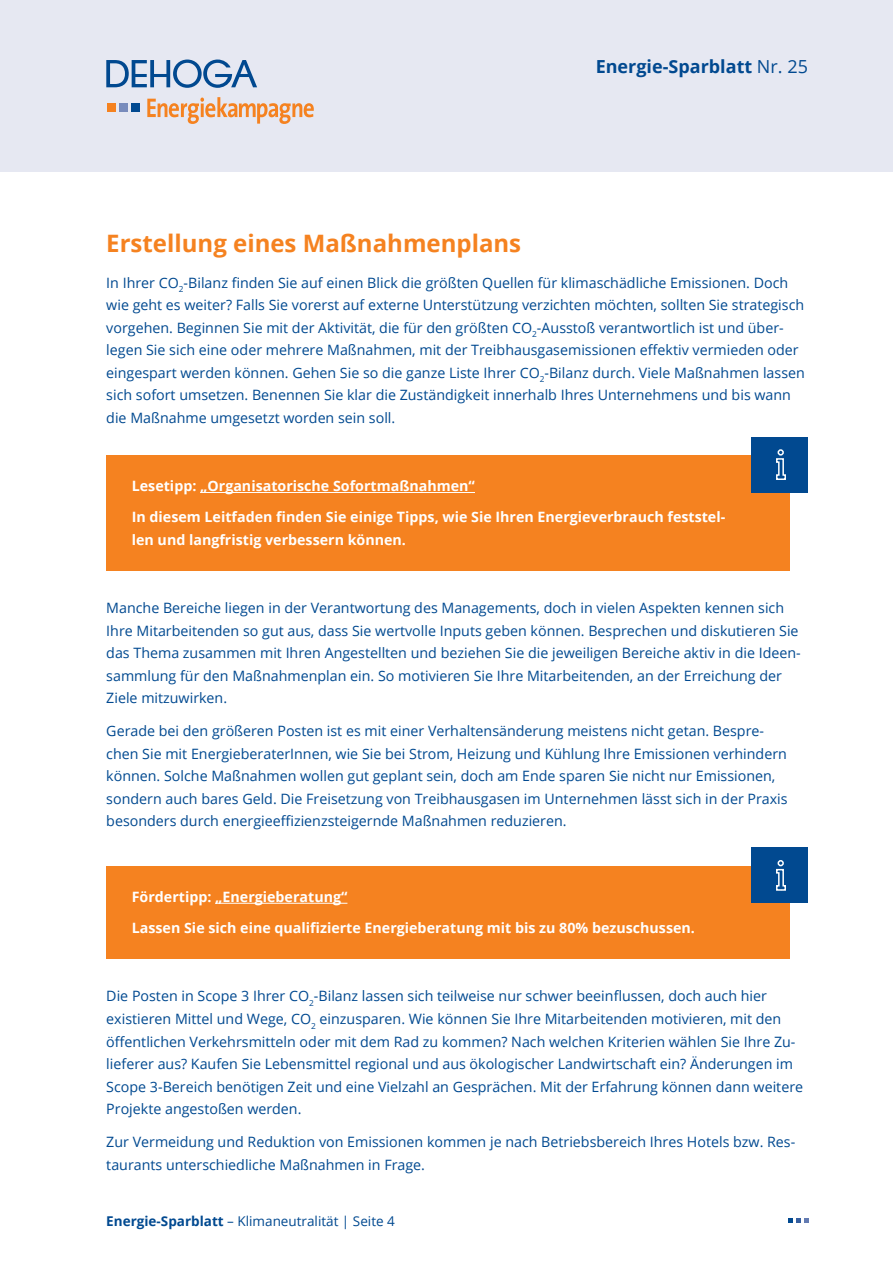
<style>
.page{position:relative;width:893px;height:1263px;background:#fff}
.page>*{position:absolute;margin:0;border:0;box-sizing:border-box;transform-origin:0 0}
.Headline_2{font:700 24px "Open Sans";color:#f58220}
.t1{font:700 18px "Open Sans";color:#014990}
.Fliesstext{font:14.25px/22.5px "Open Sans";color:#014990}
.t2{font:700 14.25px/22.5px "Open Sans";color:#fff}
.t3{font:13.5px "Open Sans";color:#014990}
.s1{font-weight:400}
.s2{font-weight:700}
</style>
<div class="page">
<div style="left:0;top:0;width:893px;height:171px;background:#e6e8f2"></div>
<svg style="left:106px;top:60px;width:151px;height:28px"></svg>
<div style="left:132px;top:103px;width:8px;height:8px;background:#014990"></div>
<div style="left:119px;top:103px;width:8px;height:8px;background:#788bbc"></div>
<div style="left:107px;top:103px;width:8px;height:8px;background:#f58220"></div>
<svg style="left:147px;top:97px;width:167px;height:27px"></svg>
<svg style="left:788px;top:1218px;width:20px;height:4px"></svg>
<div style="left:106px;top:455px;width:684px;height:115px;background:#f58220"></div>
<hr style="left:200px;top:492px;width:275px;height:1px;background:#fff">
<div style="left:752px;top:437px;width:56px;height:55px;background:#014990"></div>
<svg style="left:776px;top:449px;width:10px;height:31px"></svg>
<div style="left:106px;top:866px;width:684px;height:93px;background:#f58220"></div>
<hr style="left:215px;top:903px;width:132px;height:1px;background:#fff">
<div style="left:752px;top:848px;width:56px;height:55px;background:#014990"></div>
<svg style="left:776px;top:860px;width:10px;height:31px"></svg>
<p class="t1" style="left:596px;top:54px;width:214px">Energie-Sparblatt <span class="s1">Nr. 25</span></p>
<p class="Headline_2" style="left:106px;top:227px;width:416px">Erstellung eines Maßnahmenplans</p>
<p class="Fliesstext" style="left:106px;top:271px;width:700px">In Ihrer CO<sub>2</sub>-Bilanz finden Sie auf einen Blick die größten Quellen für klimaschädliche Emissionen. Doch wie geht es weiter? Falls Sie vorerst auf externe Unterstützung verzichten möchten, sollten Sie strategisch vorgehen. Beginnen Sie mit der Aktivität, die für den größten CO<sub>2</sub>-Ausstoß verantwortlich ist und über&shy;legen Sie sich eine oder mehrere Maßnahmen, mit der Treibhausgasemissionen effektiv vermieden oder eingespart werden können. Gehen Sie so die ganze Liste Ihrer CO<sub>2</sub>-Bilanz durch. Viele Maßnahmen lassen sich sofort umsetzen. Benennen Sie klar die Zuständigkeit innerhalb Ihres Unternehmens und bis wann die Maßnahme umgesetzt worden sein soll.</p>
<p class="t2" style="left:132px;top:475px;width:345px">Lesetipp: „Organisatorische Sofortmaßnahmen“</p>
<p class="t2" style="left:132px;top:506px;width:595px">In diesem Leitfaden finden Sie einige Tipps, wie Sie Ihren Energieverbrauch feststel&shy;len und langfristig verbessern können.</p>
<p class="Fliesstext" style="left:106px;top:596px;width:696px">Manche Bereiche liegen in der Verantwortung des Managements, doch in vielen Aspekten kennen sich Ihre Mitarbeitenden so gut aus, dass Sie wertvolle Inputs geben können. Besprechen und diskutieren Sie das Thema zusammen mit Ihren Angestellten und beziehen Sie die jeweiligen Bereiche aktiv in die Ideen&shy;sammlung für den Maßnahmenplan ein. So motivieren Sie Ihre Mitarbeitenden, an der Erreichung der Ziele mitzuwirken.</p>
<p class="Fliesstext" style="left:106px;top:720px;width:683px">Gerade bei den größeren Posten ist es mit einer Verhaltensänderung meistens nicht getan. Bespre&shy;chen Sie mit EnergieberaterInnen, wie Sie bei Strom, Heizung und Kühlung Ihre Emissionen verhindern können. Solche Maßnahmen wollen gut geplant sein, doch am Ende sparen Sie nicht nur Emissionen, sondern auch bares Geld. Die Freisetzung von Treibhausgasen im Unternehmen lässt sich in der Praxis besonders durch energieeffizienzsteigernde Maßnahmen reduzieren.</p>
<p class="t2" style="left:132px;top:885px;width:217px">Fördertipp: „Energieberatung“</p>
<p class="t2" style="left:132px;top:916px;width:565px">Lassen Sie sich eine qualifizierte Energieberatung mit bis zu 80% bezuschussen.</p>
<p class="Fliesstext" style="left:106px;top:985px;width:698px">Die Posten in Scope 3 Ihrer CO<sub>2</sub>-Bilanz lassen sich teilweise nur schwer beeinflussen, doch auch hier existieren Mittel und Wege, CO<sub>2</sub> einzusparen. Wie können Sie Ihre Mitarbeitenden motivieren, mit den öffentlichen Verkehrsmitteln oder mit dem Rad zu kommen? Nach welchen Kriterien wählen Sie Ihre Zu&shy;lieferer aus? Kaufen Sie Lebensmittel regional und aus ökologischer Landwirtschaft ein? Änderungen im Scope 3-Bereich benötigen Zeit und eine Vielzahl an Gesprächen. Mit der Erfahrung können dann weitere Projekte angestoßen werden.</p>
<p class="Fliesstext" style="left:106px;top:1130px;width:690px">Zur Vermeidung und Reduktion von Emissionen kommen je nach Betriebsbereich Ihres Hotels bzw. Res&shy;taurants unterschiedliche Maßnahmen in Frage.</p>
<p class="t3" style="left:106px;top:1211px;width:290px"><span class="s2">Energie-Sparblatt</span> – Klimaneutralität | Seite 4</p>
</div>
